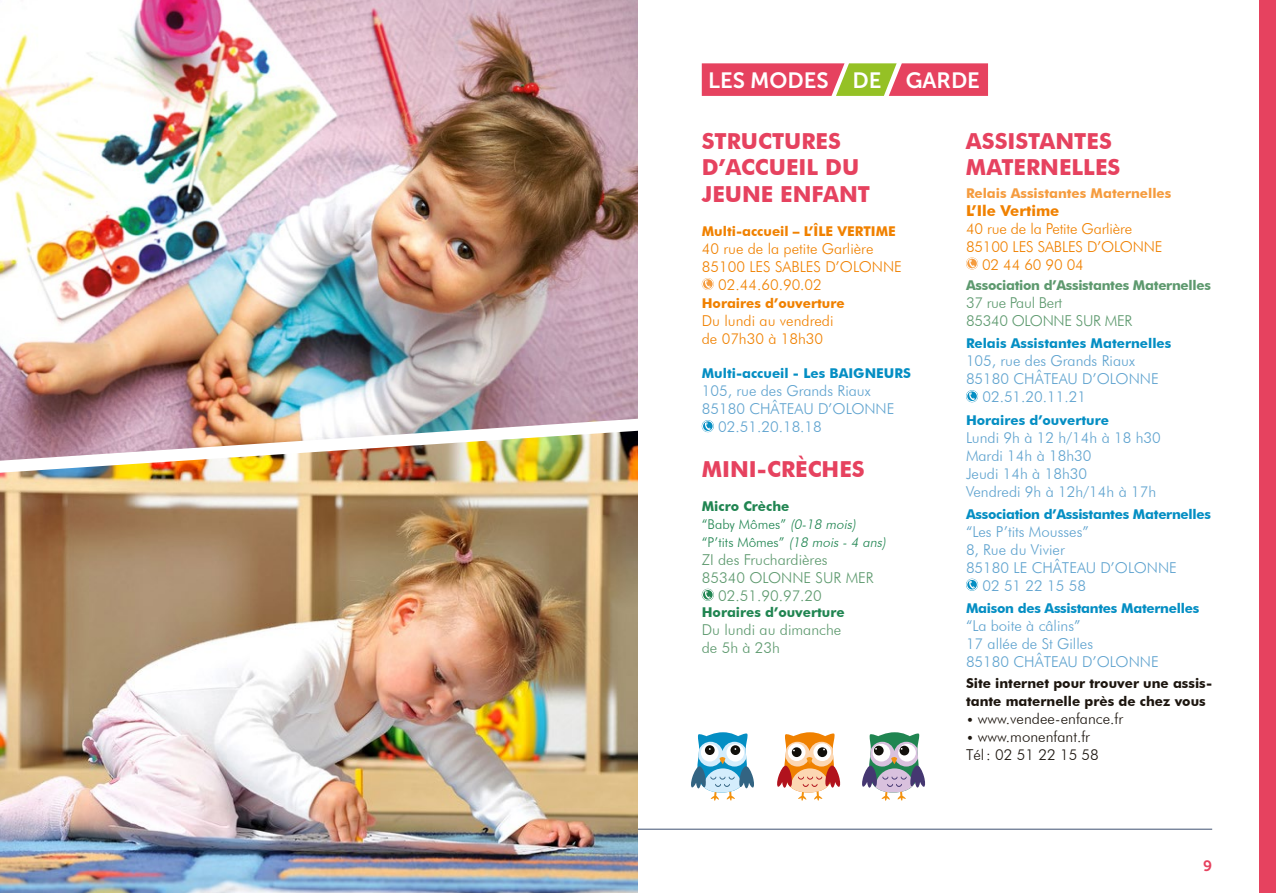
<style>
.page{position:relative;width:1276px;height:893px;background:#fff}
.page>*{position:absolute;margin:0;border:0;box-sizing:border-box;transform-origin:0 0}
.t1{font:700 22.05px/26.4px "Futura BT";color:#e6425f}
.t2{font:22.05px "Museo Sans 700";color:#fff}
.t3{font:300 15px/18px "Futura BT";color:#5fa3cf}
.t4{font:300 15px/18px "Futura BT";color:#f08100}
.t5{font:300 15px/18px "Futura BT";color:#5d996e}
.t6{font:300 15px/18px "Futura BT";color:#1d160f}
.t7{font:300 15px/18px "Futura BT";letter-spacing:-.02em;color:#5d996e}
.t8{font:700 15px "Futura BT";color:#f08100}
.t9{font:15px "Museo Sans 700";color:#e6425f}
.t10{font:700 13.5px "Futura BT";color:#048ec3}
.t11{font:700 13.5px "Futura BT";letter-spacing:-.02em;color:#048ec3}
.t12{font:700 13.5px/18px "Futura BT";color:#1d160f}
.t13{font:300 13.5px/18px "Futura BT";color:#208551}
.t14{font:700 13.5px "Futura BT";color:#f08100}
.t15{font:700 13.5px "Futura BT";letter-spacing:-.02em;color:#5d996e}
.t16{font:700 13.5px "Futura BT";color:#f59c3f}
.t17{font:700 13.5px "Futura BT";color:#208551}
.s1{font-weight:700}
.s2{font-style:italic}
</style>
<div class="page">
<hr style="left:638px;top:829px;width:574px;height:1px;background:#546481">
<div style="left:1259px;top:0;width:17px;height:893px;background:#e6425f"></div>
<svg style="left:702px;top:63px;width:286px;height:33px;background:#d95f5c"></svg>
<svg style="left:702px;top:278px;width:12px;height:12px"></svg>
<svg style="left:705px;top:281px;width:6px;height:6px"></svg>
<div style="left:702px;top:279px;width:11px;height:10px;border:1px solid #fff;border-radius:50%"></div>
<svg style="left:702px;top:420px;width:12px;height:12px"></svg>
<svg style="left:705px;top:423px;width:6px;height:6px"></svg>
<div style="left:702px;top:421px;width:11px;height:10px;border:1px solid #fff;border-radius:50%"></div>
<svg style="left:702px;top:589px;width:12px;height:12px"></svg>
<svg style="left:705px;top:591px;width:6px;height:7px"></svg>
<div style="left:702px;top:589px;width:11px;height:11px;border:1px solid #fff;border-radius:50%"></div>
<svg style="left:966px;top:257px;width:12px;height:13px"></svg>
<svg style="left:969px;top:260px;width:6px;height:7px"></svg>
<div style="left:966px;top:258px;width:11px;height:11px;border:1px solid #fff;border-radius:50%"></div>
<svg style="left:966px;top:390px;width:12px;height:12px"></svg>
<svg style="left:969px;top:393px;width:6px;height:7px"></svg>
<div style="left:966px;top:391px;width:11px;height:11px;border:1px solid #fff;border-radius:50%"></div>
<svg style="left:966px;top:579px;width:12px;height:12px"></svg>
<svg style="left:969px;top:581px;width:6px;height:7px"></svg>
<div style="left:966px;top:579px;width:11px;height:11px;border:1px solid #fff;border-radius:50%"></div>
<svg style="left:691px;top:732px;width:63px;height:69px"></svg>
<svg style="left:777px;top:732px;width:64px;height:69px"></svg>
<svg style="left:862px;top:732px;width:64px;height:69px"></svg>
<img style="left:0;top:0;width:638px;height:409px">
<img style="left:0;top:480px;width:638px;height:413px">
<img style="left:0;top:409px;width:638px;height:71px">
<h1 class="t2" style="left:708px;top:68px;width:273px">LES MODES DE GARDE</h1>
<h1 class="t1" style="left:702px;top:128px;width:170px">STRUCTURES<br>D’ACCUEIL DU<br>JEUNE ENFANT</h1>
<p class="t14" style="left:702px;top:223px;width:195px">Multi-accueil – L’ÎLE VERTIME</p>
<p class="t4" style="left:702px;top:239px;width:173px">40 rue de la petite Garlière</p>
<p class="t4" style="left:702px;top:257px;width:202px">85100 LES SABLES D’OLONNE</p>
<p class="t4" style="left:718px;top:275px;width:105px">02.44.60.90.02</p>
<p class="t14" style="left:702px;top:295px;width:144px">Horaires d’ouverture</p>
<p class="t4" style="left:702px;top:311px;width:133px">Du lundi au vendredi de 07h30 à 18h30</p>
<p class="t10" style="left:702px;top:365px;width:211px">Multi-accueil - Les BAIGNEURS</p>
<p class="t3" style="left:702px;top:382px;width:170px">105, rue des Grands Riaux</p>
<p class="t3" style="left:702px;top:400px;width:194px">85180 CHÂTEAU D’OLONNE</p>
<p class="t3" style="left:718px;top:418px;width:105px">02.51.20.18.18</p>
<h1 class="t1" style="left:702px;top:455px;width:164px">MINI-CRÈCHES</h1>
<p class="t13" style="left:702px;top:497px;width:188px"><span class="s1">Micro Crèche<br></span>“Baby Mômes” <span class="s2">(0-18 mois) </span>“P’tits Mômes” <span class="s2">(18 mois - 4 ans)</span></p>
<p class="t5" style="left:702px;top:550px;width:127px">ZI des Fruchardières</p>
<p class="t5" style="left:702px;top:568px;width:174px">85340 OLONNE SUR MER</p>
<p class="t5" style="left:718px;top:586px;width:105px">02.51.90.97.20</p>
<p class="t17" style="left:702px;top:604px;width:144px">Horaires d’ouverture</p>
<p class="t5" style="left:702px;top:621px;width:141px">Du lundi au dimanche de 5h à 23h</p>
<h1 class="t1" style="left:966px;top:128px;width:156px">ASSISTANTES<br>MATERNELLES</h1>
<p class="t16" style="left:966px;top:185px;width:207px">Relais Assistantes Maternelles</p>
<p class="t8" style="left:966px;top:201px;width:95px">L’Ile Vertime</p>
<p class="t4" style="left:966px;top:219px;width:168px">40 rue de la Petite Garlière</p>
<p class="t4" style="left:966px;top:237px;width:198px">85100 LES SABLES D’OLONNE</p>
<p class="t4" style="left:982px;top:255px;width:103px">02 44 60 90 04</p>
<p class="t15" style="left:966px;top:277px;width:246px">Association d’Assistantes Maternelles</p>
<p class="t7" style="left:966px;top:294px;width:168px">37 rue Paul Bert<br>85340 OLONNE SUR MER</p>
<p class="t10" style="left:966px;top:335px;width:207px">Relais Assistantes Maternelles</p>
<p class="t3" style="left:966px;top:352px;width:170px">105, rue des Grands Riaux</p>
<p class="t3" style="left:966px;top:370px;width:194px">85180 CHÂTEAU D’OLONNE</p>
<p class="t3" style="left:982px;top:388px;width:105px">02.51.20.11.21</p>
<p class="t10" style="left:966px;top:411px;width:144px">Horaires d’ouverture</p>
<p class="t3" style="left:966px;top:428px;width:196px">Lundi 9h à 12 h/14h à 18 h30<br>Mardi 14h à 18h30<br>Jeudi 14h à 18h30<br>Vendredi 9h à 12h/14h à 17h</p>
<p class="t11" style="left:966px;top:506px;width:246px">Association d’Assistantes Maternelles</p>
<p class="t3" style="left:966px;top:522px;width:124px">“Les P’tits Mousses”</p>
<p class="t3" style="left:966px;top:540px;width:100px">8, Rue du Vivier</p>
<p class="t3" style="left:966px;top:558px;width:212px">85180 LE CHÂTEAU D’OLONNE</p>
<p class="t3" style="left:982px;top:576px;width:105px">02 51 22 15 58</p>
<p class="t11" style="left:966px;top:600px;width:235px">Maison des Assistantes Maternelles</p>
<p class="t3" style="left:966px;top:617px;width:194px">“La boite à câlins”<br>17 allée de St Gilles<br>85180 CHÂTEAU D’OLONNE</p>
<p class="t12" style="left:966px;top:674px;width:248px">Site internet pour trouver une assis&shy;tante maternelle près de chez vous</p>
<p class="t6" style="left:966px;top:709px;width:159px"><sub>•</sub> www.vendee-enfance.fr</p>
<p class="t6" style="left:966px;top:727px;width:134px"><sub>•</sub> www.monenfant.fr<br>Tél: 02 51 22 15 58</p>
<p class="t9" style="left:1203px;top:857px;width:11px">9</p>
</div>
